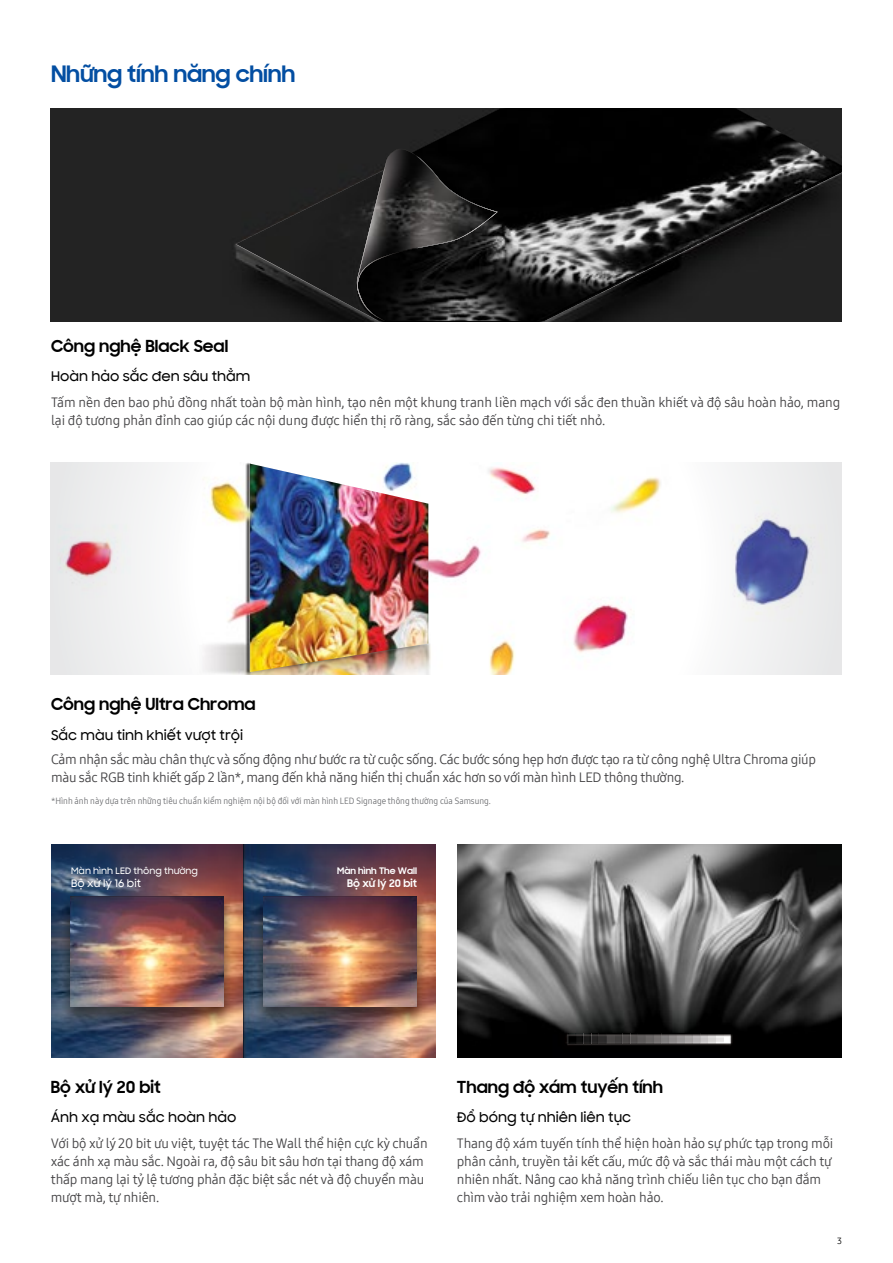
<style>
.page{position:relative;width:893px;height:1263px;background:#fff}
.page>*{position:absolute;margin:0;border:0;box-sizing:border-box;transform-origin:0 0}
.t1{font:700 22.5px "i Ciel Samsung Sharp Sans";letter-spacing:-.01em;color:#034ea2}
.t2{font:700 16.5px "i Ciel Samsung Sharp Sans";color:#000}
.t3{font:13.5px/18px "Samsung One 400";letter-spacing:-.015em;color:#414042}
.t4{font:500 13.5px "i Ciel Samsung Sharp Sans";color:#000}
.t5{font:500 10.5px "i Ciel Samsung Sharp Sans";color:#fff}
.t6{font:700 10.5px "i Ciel Samsung Sharp Sans";color:#fff}
.t7{font:9px "Samsung One 400 C";color:#6d6e71}
.t8{font:500 9px "i Ciel Samsung Sharp Sans";color:#fff}
.t9{font:700 9px "i Ciel Samsung Sharp Sans";color:#fff}
.t10{font:9px "Samsung One 400";color:#000}
</style>
<div class="page">
<div style="left:51px;top:108px;width:184px;height:213px;background:#232323"></div>
<img style="left:235px;top:108px;width:121px;height:213px">
<img style="left:357px;top:108px;width:485px;height:61px">
<img style="left:498px;top:169px;width:344px;height:152px">
<img style="left:352px;top:149px;width:4px;height:172px">
<img style="left:356px;top:149px;width:141px;height:172px">
<img style="left:51px;top:462px;width:791px;height:213px">
<img style="left:250px;top:464px;width:178px;height:208px">
<img style="left:51px;top:845px;width:385px;height:212px">
<img style="left:70px;top:896px;width:154px;height:110px">
<img style="left:263px;top:896px;width:154px;height:110px">
<img style="left:457px;top:845px;width:385px;height:212px">
<img style="left:568px;top:1034px;width:7px;height:9px">
<svg style="left:575px;top:1034px;width:156px;height:9px"></svg>
<h1 class="t1" style="left:51px;top:57px;width:246px">Những tính năng chính</h1>
<p class="t2" style="left:51px;top:333px;width:179px">Công nghệ Black Seal</p>
<p class="t4" style="left:51px;top:366px;width:201px">Hoàn hảo sắc đen sâu thẳm</p>
<p class="t3" style="left:51px;top:393px;width:791px">Tấm nền đen bao phủ đồng nhất toàn bộ màn hình, tạo nên một khung tranh liền mạch với sắc đen thuần khiết và độ sâu hoàn hảo, mang lại độ tương phản đỉnh cao giúp các nội dung được hiển thị rõ ràng, sắc sảo đến từng chi tiết nhỏ.</p>
<p class="t2" style="left:51px;top:691px;width:206px">Công nghệ Ultra Chroma</p>
<p class="t3" style="left:51px;top:750px;width:766px">Cảm nhận sắc màu chân thực và sống động như bước ra từ cuộc sống. Các bước sóng hẹp hơn được tạo ra từ công nghệ Ultra Chroma giúp màu sắc RGB tinh khiết gấp 2 lần*, mang đến khả năng hiển thị chuẩn xác hơn so với màn hình LED thông thường.</p>
<p class="t7" style="left:51px;top:795px;width:441px">*Hình ảnh này dựa trên những tiêu chuẩn kiểm nghiệm nội bộ đối với màn hình LED Signage thông thường của Samsung.</p>
<p class="t4" style="left:51px;top:724px;width:194px">Sắc màu tinh khiết vượt trội</p>
<p class="t8" style="left:71px;top:864px;width:129px">Màn hình LED thông thường</p>
<p class="t5" style="left:71px;top:875px;width:71px">Bộ xử lý 16 bit</p>
<p class="t9" style="left:337px;top:864px;width:81px">Màn hình The Wall</p>
<p class="t6" style="left:347px;top:875px;width:71px">Bộ xử lý 20 bit</p>
<p class="t2" style="left:51px;top:1074px;width:111px">Bộ xử lý 20 bit</p>
<p class="t4" style="left:51px;top:1107px;width:187px">Ánh xạ màu sắc hoàn hảo</p>
<p class="t3" style="left:51px;top:1134px;width:378px">Với bộ xử lý 20 bit ưu việt, tuyệt tác The Wall thể hiện cực kỳ chuẩn xác ánh xạ màu sắc. Ngoài ra, độ sâu bit sâu hơn tại thang độ xám thấp mang lại tỷ lệ tương phản đặc biệt sắc nét và độ chuyển màu mượt mà, tự nhiên.</p>
<p class="t2" style="left:457px;top:1074px;width:208px">Thang độ xám tuyến tính</p>
<p class="t4" style="left:457px;top:1107px;width:176px">Đổ bóng tự nhiên liên tục</p>
<p class="t3" style="left:457px;top:1134px;width:378px">Thang độ xám tuyến tính thể hiện hoàn hảo sự phức tạp trong mỗi phân cảnh, truyền tải kết cấu, mức độ và sắc thái màu một cách tự nhiên nhất. Nâng cao khả năng trình chiếu liên tục cho bạn đắm chìm vào trải nghiệm xem hoàn hảo.</p>
<p class="t10" style="left:837px;top:1235px;width:6px">3</p>
</div>
